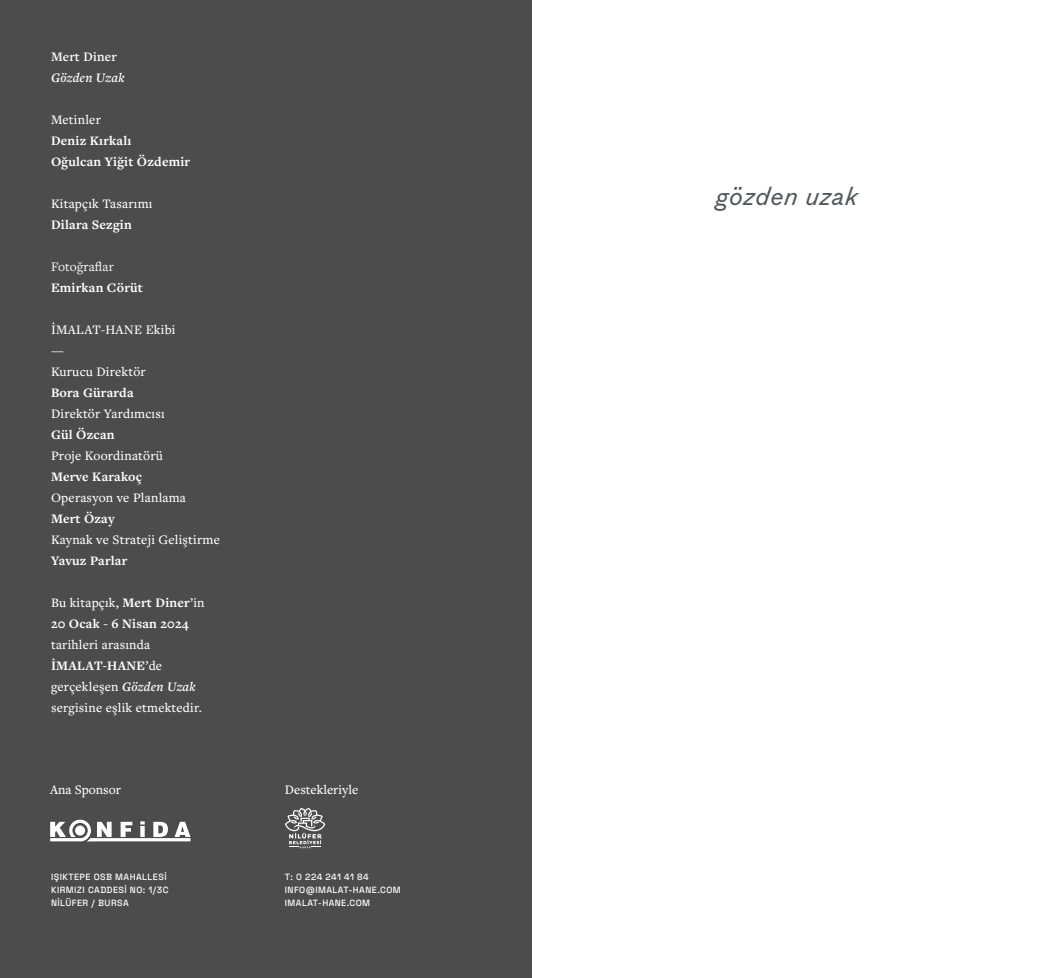
<style>
.page{position:relative;width:1063px;height:978px;background:#fff}
.page>*{position:absolute;margin:0;border:0;box-sizing:border-box;transform-origin:0 0}
.t1{font:italic 24.75px "Gineto Fit Test";letter-spacing:.015em;color:#51585c}
.t2{font:500 13.5px/21px "Freight Text Pro";letter-spacing:.015em;color:#fff}
.t3{font:700 13.5px/21px "Freight Text";letter-spacing:.015em;color:#fff}
.t4{font:13.5px "Freight Text Pro";letter-spacing:.015em;color:#fff}
.t5{font:italic 600 13.5px "Freight Text";letter-spacing:.015em;color:#fff}
.t6{font:600 13.5px "Freight Text";letter-spacing:.015em;color:#fff}
.t7{font:300 9px "Space Grotesk";letter-spacing:.05em;color:#fff}
.t8{font:300 9px "Space Grotesk";letter-spacing:.025em;color:#fff}
.s1{font-family:"Freight Text Pro";font-weight:500}
.s2{font-family:"Freight Text";font-weight:600;font-style:italic}
</style>
<div class="page">
<div style="left:0;top:0;width:531px;height:978px;background:#4b4c4d"></div>
<svg style="left:285px;top:808px;width:40px;height:40px"></svg>
<svg style="left:734px;top:187px;width:8px;height:3px"></svg>
<svg style="left:50px;top:820px;width:140px;height:21px"></svg>
<div style="left:75px;top:826px;width:10px;height:10px;background:#fff;border-radius:50%"></div>
<p class="t6" style="left:51px;top:48px;width:67px">Mert Diner</p>
<p class="t5" style="left:51px;top:69px;width:75px">Gözden Uzak</p>
<p class="t2" style="left:51px;top:109px;width:51px">Metinler</p>
<p class="t3" style="left:51px;top:130px;width:82px">Deniz Kırkalı</p>
<p class="t3" style="left:51px;top:151px;width:141px">Oğulcan Yiğit Özdemir</p>
<p class="t2" style="left:51px;top:193px;width:103px">Kitapçık Tasarımı</p>
<p class="t3" style="left:51px;top:214px;width:82px">Dilara Sezgin</p>
<p class="t4" style="left:51px;top:258px;width:64px">Fotoğraflar</p>
<p class="t3" style="left:51px;top:277px;width:93px">Emirkan Cörüt</p>
<p class="t2" style="left:51px;top:319px;width:126px">İMALAT-HANE Ekibi</p>
<p class="t2" style="left:51px;top:340px;width:14px">—</p>
<p class="t2" style="left:51px;top:361px;width:96px">Kurucu Direktör</p>
<p class="t3" style="left:51px;top:382px;width:84px">Bora Gürarda</p>
<p class="t2" style="left:51px;top:403px;width:115px">Direktör Yardımcısı</p>
<p class="t3" style="left:51px;top:424px;width:65px">Gül Özcan</p>
<p class="t2" style="left:51px;top:445px;width:113px">Proje Koordinatörü</p>
<p class="t3" style="left:51px;top:466px;width:93px">Merve Karakoç</p>
<p class="t2" style="left:51px;top:487px;width:136px">Operasyon ve Planlama</p>
<p class="t3" style="left:51px;top:508px;width:65px">Mert Özay</p>
<p class="t2" style="left:51px;top:529px;width:170px">Kaynak ve Strateji Geliştirme</p>
<p class="t3" style="left:51px;top:550px;width:78px">Yavuz Parlar</p>
<p class="t3" style="left:51px;top:592px;width:155px"><span class="s1">Bu kitapçık,</span> Mert Diner<span class="s1">’in<br></span>20 Ocak - 6 Nisan 2024</p>
<p class="t2" style="left:51px;top:634px;width:101px">tarihleri arasında</p>
<p class="t3" style="left:51px;top:655px;width:113px">İMALAT-HANE<span class="s1">’de</span></p>
<p class="t2" style="left:51px;top:676px;width:152px">gerçekleşen <span class="s2">Gözden Uzak </span>sergisine eşlik etmektedir.</p>
<p class="t2" style="left:50px;top:779px;width:72px">Ana Sponsor</p>
<p class="t2" style="left:285px;top:779px;width:75px">Destekleriyle</p>
<p class="t7" style="left:51px;top:870px;width:117px">IŞIKTEPE OSB MAHALLESİ</p>
<p class="t7" style="left:51px;top:883px;width:119px">KIRMIZI CADDESİ NO: 1/3C</p>
<p class="t7" style="left:51px;top:896px;width:79px">NİLÜFER / BURSA</p>
<p class="t8" style="left:285px;top:870px;width:85px">T: 0 224 241 41 84</p>
<p class="t7" style="left:285px;top:883px;width:117px">INFO@IMALAT-HANE.COM</p>
<p class="t7" style="left:285px;top:896px;width:87px">IMALAT-HANE.COM</p>
<p class="t1" style="left:715px;top:187px;width:144px">gozden uzak</p>
</div>
